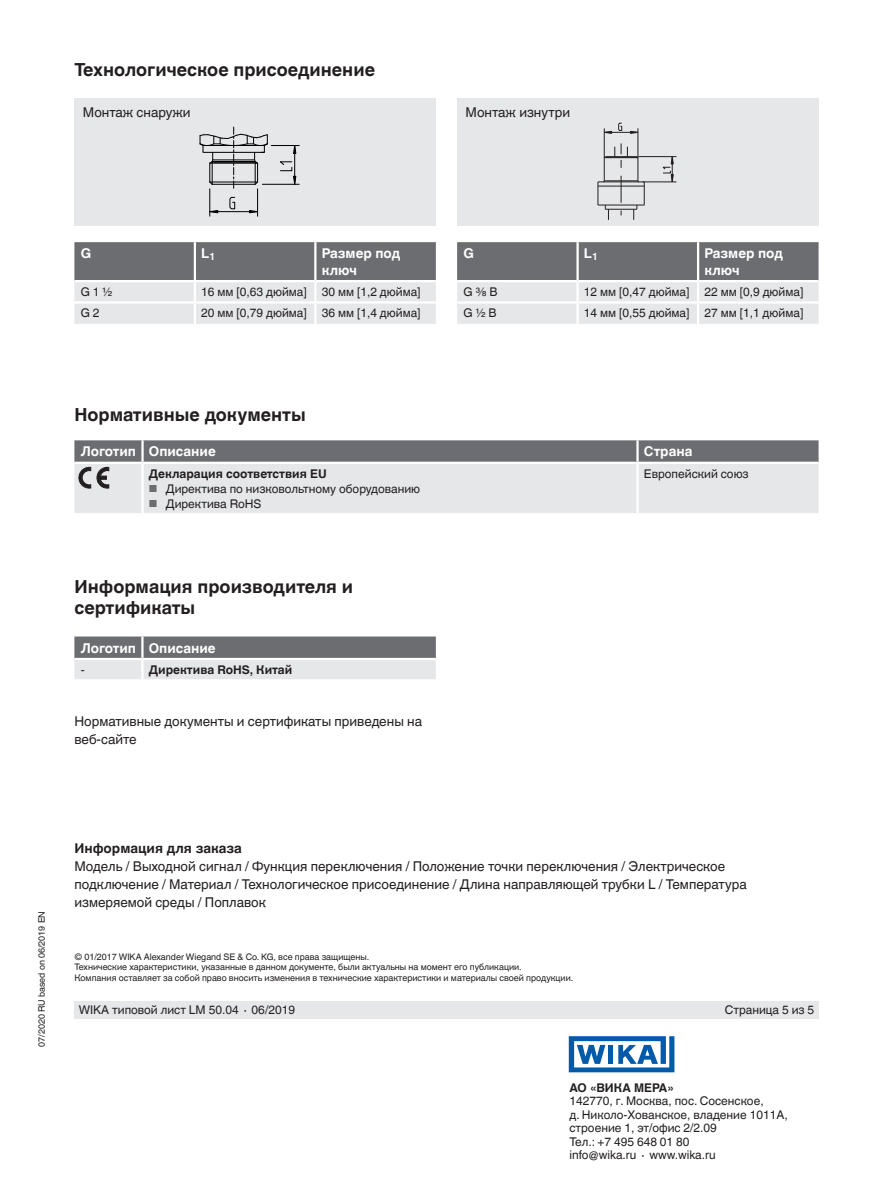
<style>
.page{position:relative;width:893px;height:1188px;background:#fff}
.page>*{position:absolute;margin:0;border:0;box-sizing:border-box;transform-origin:0 0}
.t1{font:700 18px/21px "Helvetica World";color:#231f20}
.t2{font:13.5px/18px "Helvetica World";color:#231f20}
.t3{font:700 13.5px/16.5px "Helvetica World";color:#fff}
.t4{font:700 13.5px "Helvetica World";color:#231f20}
.t5{font:12px/13.5px "Helvetica World";color:#231f20}
.t6{font:700 12px "Helvetica World";color:#231f20}
.t7{font:9px/10.5px "Helvetica World";color:#231f20}
.s1{font-size:10.2px;color:#6c6d70}
</style>
<div class="page">
<div style="left:74px;top:1001px;width:745px;height:17px;background:#e6e7e9"></div>
<div style="left:74px;top:99px;width:362px;height:127px;background:#e6e7e9"></div>
<div style="left:457px;top:99px;width:362px;height:127px;background:#e6e7e9"></div>
<svg style="left:199px;top:127px;width:100px;height:89px"></svg>
<svg style="left:618px;top:123px;width:4px;height:8px"></svg>
<svg style="left:605px;top:131px;width:7px;height:3px"></svg>
<svg style="left:630px;top:131px;width:8px;height:3px"></svg>
<hr style="left:604px;top:128px;width:1px;height:30px;background:#231f20">
<hr style="left:604px;top:132px;width:34px;height:1px;background:#231f20">
<svg style="left:662px;top:157px;width:12px;height:25px"></svg>
<hr style="left:638px;top:156px;width:38px;height:1px;background:#231f20">
<hr style="left:638px;top:128px;width:1px;height:30px;background:#231f20">
<hr style="left:643px;top:182px;width:33px;height:1px;background:#231f20">
<svg style="left:598px;top:143px;width:47px;height:77px"></svg>
<svg style="left:74px;top:637px;width:362px;height:42px;background:#a6a7aa"></svg>
<hr style="left:142px;top:658px;width:294px;height:2px;background:#fff">
<hr style="left:74px;top:658px;width:68px;height:2px;background:#fff">
<hr style="left:141px;top:660px;width:3px;height:19px;background:#fff">
<hr style="left:141px;top:637px;width:3px;height:21px;background:#fff">
<svg style="left:74px;top:440px;width:745px;height:73px;background:#c2c3c5"></svg>
<svg style="left:74px;top:242px;width:362px;height:82px;background:#acadb0"></svg>
<hr style="left:74px;top:301px;width:121px;height:3px;background:#fff">
<hr style="left:195px;top:301px;width:120px;height:3px;background:#fff">
<hr style="left:194px;top:304px;width:2px;height:20px;background:#fff">
<hr style="left:315px;top:301px;width:121px;height:3px;background:#fff">
<hr style="left:314px;top:304px;width:2px;height:20px;background:#fff">
<hr style="left:194px;top:242px;width:2px;height:38px;background:#fff">
<hr style="left:314px;top:242px;width:2px;height:38px;background:#fff">
<svg style="left:457px;top:242px;width:362px;height:82px;background:#b0b0b3"></svg>
<hr style="left:576px;top:304px;width:3px;height:20px;background:#fff">
<hr style="left:697px;top:304px;width:2px;height:20px;background:#fff">
<svg style="left:569px;top:1036px;width:105px;height:36px"></svg>
<h1 class="t1" style="left:74px;top:60px;width:302px">Технологическое присоединение</h1>
<p class="t2" style="left:83px;top:103px;width:109px">Монтаж снаружи</p>
<p class="t2" style="left:466px;top:103px;width:106px">Монтаж изнутри</p>
<p class="t3" style="left:81px;top:245px;width:12px">G</p>
<p class="t3" style="left:201px;top:245px;width:15px">L<sub>1</sub></p>
<p class="t3" style="left:322px;top:245px;width:80px">Размер под ключ</p>
<p class="t5" style="left:81px;top:285px;width:33px">G 1 ½</p>
<p class="t5" style="left:201px;top:285px;width:221px">16 мм [0,63 дюйма] 30 мм [1,2 дюйма]</p>
<p class="t5" style="left:81px;top:307px;width:20px">G 2</p>
<p class="t5" style="left:201px;top:307px;width:221px">20 мм [0,79 дюйма] 36 мм [1,4 дюйма]</p>
<p class="t3" style="left:463px;top:245px;width:12px">G</p>
<p class="t3" style="left:584px;top:245px;width:15px">L<sub>1</sub></p>
<p class="t3" style="left:704px;top:245px;width:80px">Размер под ключ</p>
<p class="t5" style="left:463px;top:285px;width:36px">G ⅜ B</p>
<p class="t5" style="left:584px;top:285px;width:221px">12 мм [0,47 дюйма] 22 мм [0,9 дюйма]</p>
<p class="t5" style="left:463px;top:307px;width:35px">G ½ B</p>
<p class="t5" style="left:584px;top:307px;width:221px">14 мм [0,55 дюйма] 27 мм [1,1 дюйма]</p>
<h1 class="t1" style="left:74px;top:404px;width:233px">Нормативные документы</h1>
<p class="t3" style="left:81px;top:444px;width:136px">Логотип Описание</p>
<p class="t3" style="left:644px;top:444px;width:50px">Страна</p>
<p class="t6" style="left:149px;top:467px;width:179px">Декларация соответствия EU</p>
<p class="t5" style="left:149px;top:482px;width:273px"><span class="s1">■</span> Директива по низковольтному оборудованию</p>
<p class="t5" style="left:149px;top:497px;width:114px"><span class="s1">■</span> Директива RoHS</p>
<p class="t5" style="left:644px;top:467px;width:106px">Европейский союз</p>
<h1 class="t1" style="left:74px;top:577px;width:280px">Информация производителя и сертификаты</h1>
<p class="t3" style="left:81px;top:640px;width:136px">Логотип Описание</p>
<p class="t5" style="left:81px;top:663px;width:5px">-</p>
<p class="t6" style="left:149px;top:663px;width:145px">Директива RoHS, Китай</p>
<p class="t2" style="left:74px;top:713px;width:349px">Нормативные документы и сертификаты приведены на веб-сайте</p>
<p class="t7" style="left:36px;top:1047px;width:137px;rotate:-90deg">07/2020 RU based on 06/2019 EN</p>
<p class="t4" style="left:74px;top:840px;width:169px">Информация для заказа</p>
<p class="t2" style="left:74px;top:857px;width:674px">Модель / Выходной сигнал / Функция переключения / Положение точки переключения / Электрическое подключение / Материал / Технологическое присоединение / Длина направляющей трубки L / Температура измеряемой среды / Поплавок</p>
<p class="t7" style="left:74px;top:951px;width:500px">© 01/2017 WIKA Alexander Wiegand SE &amp; Co. KG, все права защищены.<br>Технические характеристики, указанные в данном документе, были актуальны на момент его публикации.<br>Компания оставляет за собой право вносить изменения в технические характеристики и материалы своей продукции.</p>
<p class="t5" style="left:79px;top:1003px;width:218px">WIKA типовой лист LM 50.04 ∙ 06/2019</p>
<p class="t5" style="left:725px;top:1003px;width:91px">Страница 5 из 5</p>
<p class="t6" style="left:569px;top:1080px;width:106px">АО «ВИКА МЕРА»</p>
<p class="t5" style="left:569px;top:1094px;width:220px">142770, г. Москва, пос. Сосенское,<br>д. Николо-Хованское, владение 1011А, строение 1, эт/офис 2/2.09<br>Тел.: +7 495 648 01 80<br>info@wika.ru ∙ www.wika.ru</p>
</div>
